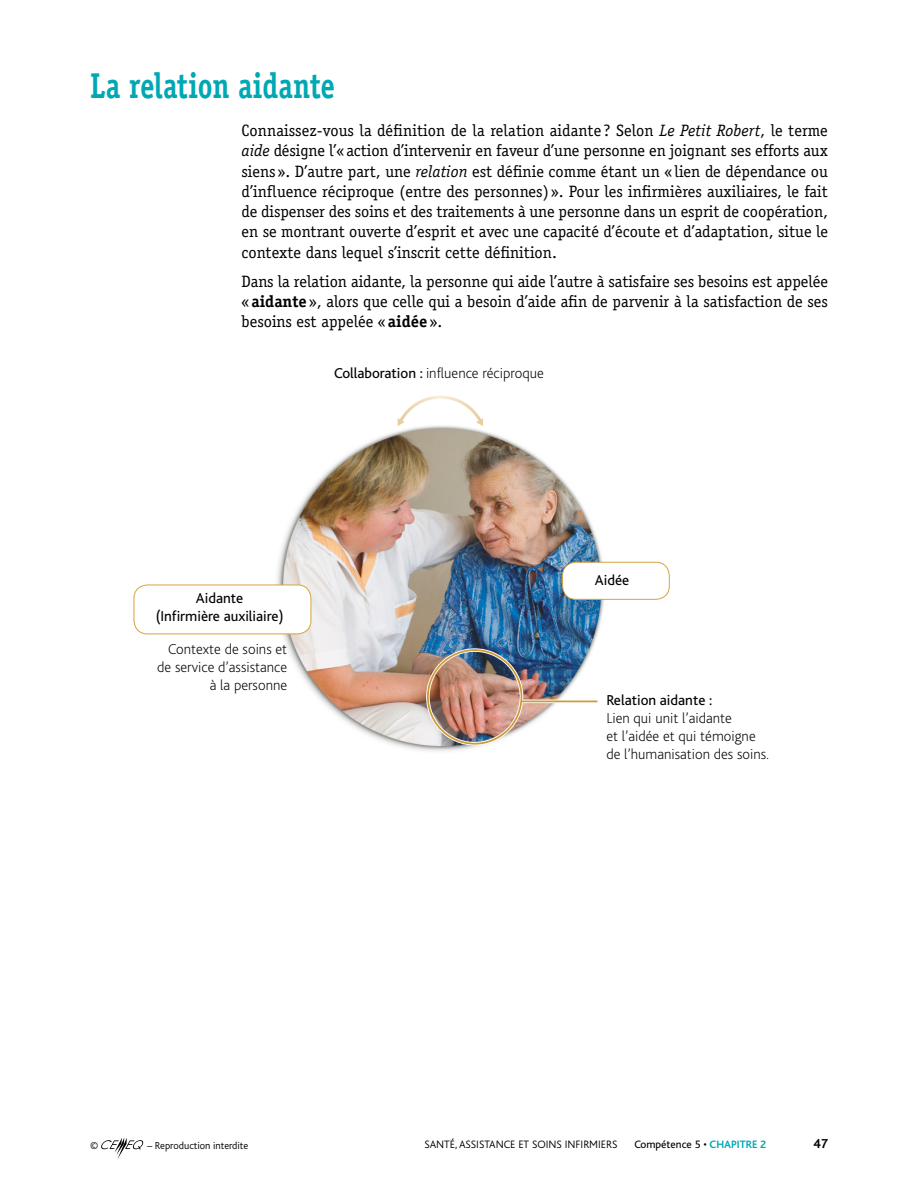
<style>
.page{position:relative;width:918px;height:1188px;background:#fff}
.page>*{position:absolute;margin:0;border:0;box-sizing:border-box;transform-origin:0 0}
.t1{font:700 36px "Officina Serif Std";letter-spacing:-.005em;color:#00a8b3;scale:.8 1}
.t2{font:16.5px/20.2px "Officina Serif Std";color:#000;text-align:justify}
.t3{font:200 15px/18px "Bliss";color:#000}
.t4{font:15px/18px "Bliss";color:#000;text-align:center}
.t5{font:700 13.5px "Bliss";color:#000}
.t6{font:300 11.25px "Bliss";color:#000}
.t7{font:11.25px "Bliss";color:#000}
.t8{font:300 10.5px "Bliss";color:#000}
.s1{font-family:"Officina Serif";font-style:italic}
.s2{font-family:"Officina Serif";font-weight:700}
.s3{font-weight:400}
.s4{font-weight:700;color:#00a8b3}
</style>
<div class="page">
<svg style="left:101px;top:1138px;width:42px;height:21px"></svg>
<img style="left:263px;top:418px;width:355px;height:334px">
<div style="left:563px;top:562px;width:106px;height:37px;background:#fff;border-radius:14px"></div>
<div style="left:562px;top:562px;width:108px;height:38px;border:1px solid #d7a33e;border-radius:14px"></div>
<div style="left:426px;top:648px;width:97px;height:97px;border:4px solid #fff;border-radius:50%"></div>
<svg style="left:398px;top:396px;width:85px;height:30px"></svg>
<div style="left:134px;top:585px;width:177px;height:49px;background:#fff;border-radius:14px"></div>
<div style="left:134px;top:585px;width:177px;height:49px;border:1px solid #d7a33e;border-radius:14px"></div>
<hr style="left:521px;top:700px;width:76px;height:3px;background:#fff">
<hr style="left:521px;top:701px;width:76px;height:1px;background:#cd9b38">
<div style="left:427px;top:649px;width:95px;height:96px;border:2px solid #cd9b38;border-radius:50%"></div>
<p class="t1" style="left:90px;top:72px;width:308px">La relation aidante</p>
<p class="t2" style="left:241px;top:122px;width:588px">Connaissez-vous la définition de la relation aidante ? Selon <span class="s1">Le Petit Robert</span>, le terme <span class="s1">aide</span> désigne l’« action d’intervenir en faveur d’une personne en joignant ses efforts aux siens ». D’autre part, une <span class="s1">relation</span> est définie comme étant un « lien de dépendance ou d’influence réciproque (entre des personnes) ». Pour les infirmières auxiliaires, le fait de dispenser des soins et des traitements à une personne dans un esprit de coopération, en se montrant ouverte d’esprit et avec une capacité d’écoute et d’adaptation, situe le contexte dans lequel s’inscrit cette définition.</p>
<p class="t2" style="left:241px;top:273px;width:588px">Dans la relation aidante, la personne qui aide l’autre à satisfaire ses besoins est appelée « <span class="s2">aidante</span> », alors que celle qui a besoin d’aide afin de parvenir à la satisfaction de ses besoins est appelée « <span class="s2">aidée</span> ».</p>
<p class="t3" style="left:334px;top:365px;width:211px"><span class="s3">Collaboration :</span> influence réciproque</p>
<p class="t4" style="left:156px;top:591px;width:129px">Aidante<br>(Infirmière auxiliaire)</p>
<p class="t3" style="left:157px;top:642px;width:131px;text-align:right">Contexte de soins et de service d’assistance à la personne</p>
<p class="t4" style="left:595px;top:572px;width:36px">Aidée</p>
<p class="t3" style="left:606px;top:693px;width:165px"><span class="s3">Relation aidante :<br></span>Lien qui unit l’aidante<br>et l’aidée et qui témoigne de l’humanisation des soins.</p>
<p class="t8" style="left:90px;top:1141px;width:10px">©</p>
<p class="t8" style="left:147px;top:1141px;width:103px">– Reproduction interdite</p>
<p class="t6" style="left:424px;top:1139px;width:195px">SANTÉ, ASSISTANCE ET SOINS INFIRMIERS</p>
<p class="t7" style="left:634px;top:1140px;width:133px">Compétence 5 • <span class="s4">CHAPITRE 2</span></p>
<p class="t5" style="left:813px;top:1139px;width:16px">47</p>
</div>
